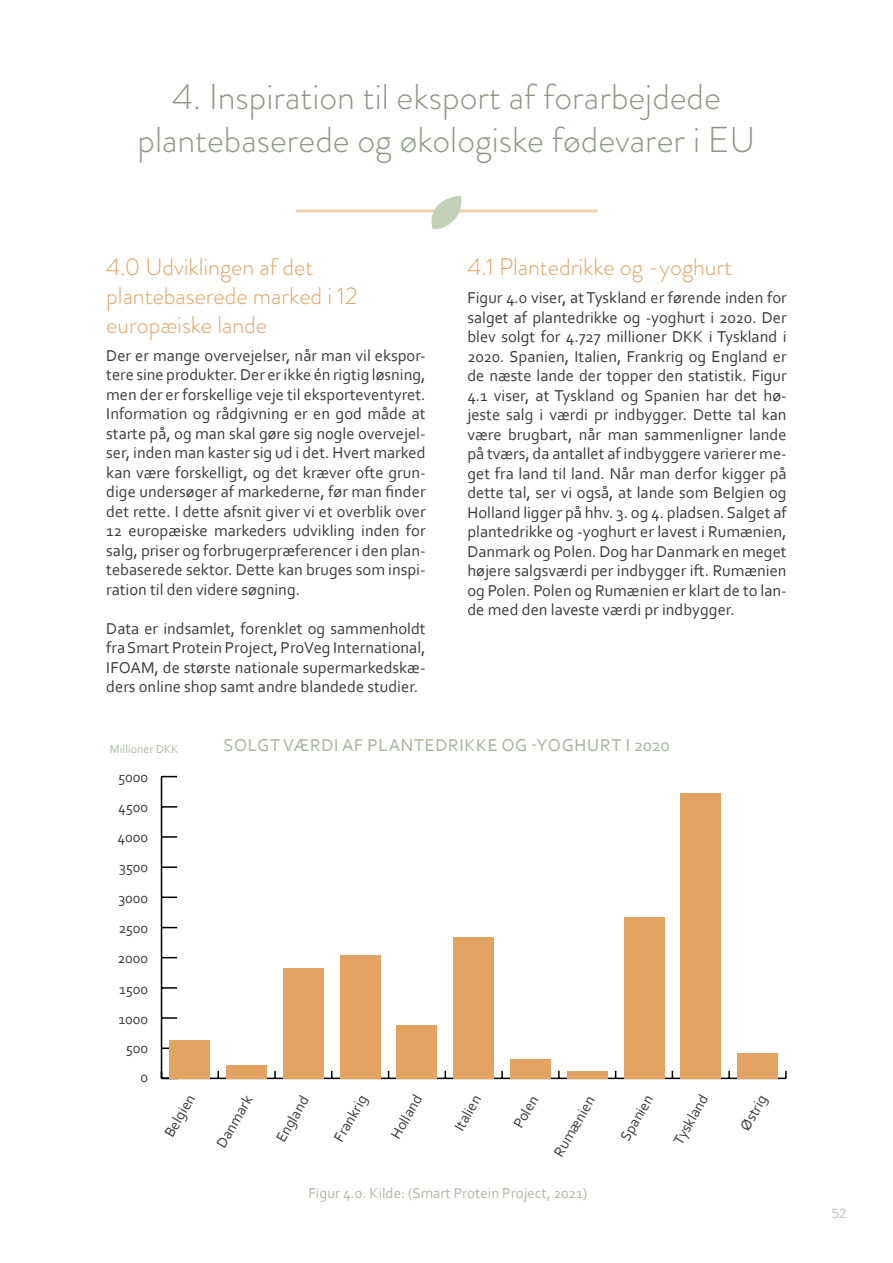
<style>
.page{position:relative;width:893px;height:1263px;background:#fff}
.page>*{position:absolute;margin:0;border:0;box-sizing:border-box;transform-origin:0 0}
.t1{font:300 36px/43.2px "Brandon Grotesque";color:#8e9987;text-align:center}
.t2{font:300 24px/28.8px "Brandon Grotesque";color:#e3a363}
.t3{font:18px "Corbel";letter-spacing:.04em;color:#a6b39d}
.t4{font:16.5px/19.5px "Corbel";color:#3c3c3b;text-align:justify}
.t5{font:15px "Corbel";color:#3c3c3b}
.t6{font:15px "Corbel";color:#afbaa7}
.t7{font:300 13.5px "Brandon Grotesque";color:#b2b7ad}
.t8{font:12px "Corbel";color:#afbaa7}
</style>
<div class="page">
<hr style="left:297px;top:209px;width:299px;height:3px;background:#e3a363">
<svg style="left:423px;top:196px;width:42px;height:34px"></svg>
<hr style="left:161px;top:1077px;width:625px;height:2px;background:#000">
<svg style="left:274px;top:1071px;width:2px;height:6px"></svg>
<svg style="left:331px;top:1071px;width:2px;height:7px"></svg>
<svg style="left:501px;top:1071px;width:2px;height:6px"></svg>
<svg style="left:558px;top:1071px;width:2px;height:6px"></svg>
<svg style="left:728px;top:1071px;width:2px;height:7px"></svg>
<svg style="left:785px;top:1071px;width:2px;height:7px"></svg>
<hr style="left:161px;top:776px;width:1px;height:302px;background:#000">
<svg style="left:162px;top:1071px;width:15px;height:8px"></svg>
<svg style="left:162px;top:1017px;width:15px;height:2px"></svg>
<svg style="left:162px;top:957px;width:15px;height:1px"></svg>
<svg style="left:162px;top:896px;width:15px;height:2px"></svg>
<svg style="left:162px;top:836px;width:15px;height:2px"></svg>
<svg style="left:161px;top:776px;width:16px;height:1px"></svg>
<svg style="left:162px;top:1047px;width:7px;height:2px"></svg>
<svg style="left:162px;top:987px;width:15px;height:2px"></svg>
<svg style="left:162px;top:927px;width:15px;height:1px"></svg>
<svg style="left:162px;top:866px;width:15px;height:2px"></svg>
<svg style="left:162px;top:806px;width:15px;height:2px"></svg>
<div style="left:169px;top:1040px;width:41px;height:38px;background:#e3a363"></div>
<div style="left:226px;top:1065px;width:41px;height:13px;background:#e3a363"></div>
<div style="left:283px;top:968px;width:41px;height:110px;background:#e3a363"></div>
<div style="left:340px;top:955px;width:41px;height:123px;background:#e3a363"></div>
<div style="left:396px;top:1025px;width:41px;height:53px;background:#e3a363"></div>
<div style="left:453px;top:937px;width:41px;height:141px;background:#e3a363"></div>
<div style="left:510px;top:1059px;width:41px;height:19px;background:#e3a363"></div>
<div style="left:567px;top:1071px;width:41px;height:7px;background:#e3a363"></div>
<div style="left:624px;top:917px;width:40px;height:161px;background:#e3a363"></div>
<div style="left:680px;top:793px;width:41px;height:285px;background:#e3a363"></div>
<div style="left:737px;top:1053px;width:41px;height:25px;background:#e3a363"></div>
<h1 class="t1" style="left:138px;top:75px;width:619px">4. Inspiration til eksport af forarbejdede plantebaserede og økologiske fødevarer i EU</h1>
<h2 class="t2" style="left:106px;top:253px;width:253px">4.0 Udviklingen af det plantebaserede marked i 12 europæiske lande</h2>
<p class="t4" style="left:106px;top:345px;width:321px">Der er mange overvejelser, når man vil ekspor&shy;tere sine produkter. Der er ikke én rigtig løsning, men der er forskellige veje til eksporteventyret.<br>Information og rådgivning er en god måde at starte på, og man skal gøre sig nogle overvejel&shy;ser, inden man kaster sig ud i det. Hvert marked kan være forskelligt, og det kræver ofte grun&shy;dige undersøger af markederne, før man finder det rette. I dette afsnit giver vi et overblik over 12 europæiske markeders udvikling inden for salg, priser og forbrugerpræferencer i den plan&shy;tebaserede sektor. Dette kan bruges som inspi&shy;ration til den videre søgning.</p>
<p class="t4" style="left:106px;top:618px;width:321px">Data er indsamlet, forenklet og sammenholdt fra Smart Protein Project, ProVeg International, IFOAM, de største nationale supermarkedskæ&shy;ders online shop samt andre blandede studier.</p>
<h2 class="t2" style="left:467px;top:253px;width:266px">4.1 Plantedrikke og -yoghurt</h2>
<p class="t4" style="left:467px;top:287px;width:321px">Figur 4.0 viser, at Tyskland er førende inden for salget af plantedrikke og -yoghurt i 2020. Der blev solgt for 4.727 millioner DKK i Tyskland i 2020. Spanien, Italien, Frankrig og England er de næste lande der topper den statistik. Figur 4.1 viser, at Tyskland og Spanien har det hø&shy;jeste salg i værdi pr indbygger. Dette tal kan være brugbart, når man sammenligner lande på tværs, da antallet af indbyggere varierer me&shy;get fra land til land. Når man derfor kigger på dette tal, ser vi også, at lande som Belgien og Holland ligger på hhv. 3. og 4. pladsen. Salget af plantedrikke og -yoghurt er lavest i Rumænien, Danmark og Polen. Dog har Danmark en meget højere salgsværdi per indbygger ift. Rumænien og Polen. Polen og Rumænien er klart de to lan&shy;de med den laveste værdi pr indbygger.</p>
<p class="t8" style="left:110px;top:742px;width:70px">Millioner DKK</p>
<p class="t5" style="left:118px;top:767px;width:32px">5000</p>
<p class="t5" style="left:118px;top:797px;width:32px">4500</p>
<p class="t5" style="left:117px;top:828px;width:32px">4000</p>
<p class="t5" style="left:119px;top:858px;width:31px">3500</p>
<p class="t5" style="left:118px;top:888px;width:31px">3000</p>
<p class="t5" style="left:119px;top:919px;width:31px">2500</p>
<p class="t5" style="left:118px;top:949px;width:32px">2000</p>
<p class="t5" style="left:119px;top:979px;width:31px">1500</p>
<p class="t5" style="left:118px;top:1010px;width:31px">1000</p>
<p class="t5" style="left:126px;top:1039px;width:24px">500</p>
<p class="t5" style="left:141px;top:1068px;width:9px">0</p>
<p class="t3" style="left:223px;top:734px;width:448px">SOLGT VÆRDI AF PLANTEDRIKKE OG -YOGHURT I 2020</p>
<p class="t5" style="left:386px;top:1133px;width:50px;rotate:-60deg">Holland</p>
<p class="t5" style="left:669px;top:1138px;width:56px;rotate:-60deg">Tyskland</p>
<p class="t5" style="left:212px;top:1142px;width:59px;rotate:-60deg">Danmark</p>
<p class="t5" style="left:509px;top:1122px;width:36px;rotate:-60deg">Polen</p>
<p class="t5" style="left:160px;top:1131px;width:48px;rotate:-60deg">Belgien</p>
<p class="t5" style="left:272px;top:1136px;width:52px;rotate:-60deg">England</p>
<p class="t5" style="left:330px;top:1136px;width:53px;rotate:-60deg">Frankrig</p>
<p class="t5" style="left:616px;top:1135px;width:52px;rotate:-60deg">Spanien</p>
<p class="t5" style="left:450px;top:1124px;width:40px;rotate:-60deg">Italien</p>
<p class="t5" style="left:736px;top:1125px;width:40px;rotate:-60deg">Østrig</p>
<p class="t5" style="left:549px;top:1150px;width:69px;rotate:-60deg">Rumænien</p>
<p class="t6" style="left:308px;top:1184px;width:280px">Figur 4.0. Kilde: (Smart Protein Project, 2021)</p>
<p class="t7" style="left:832px;top:1204px;width:16px">52</p>
</div>
